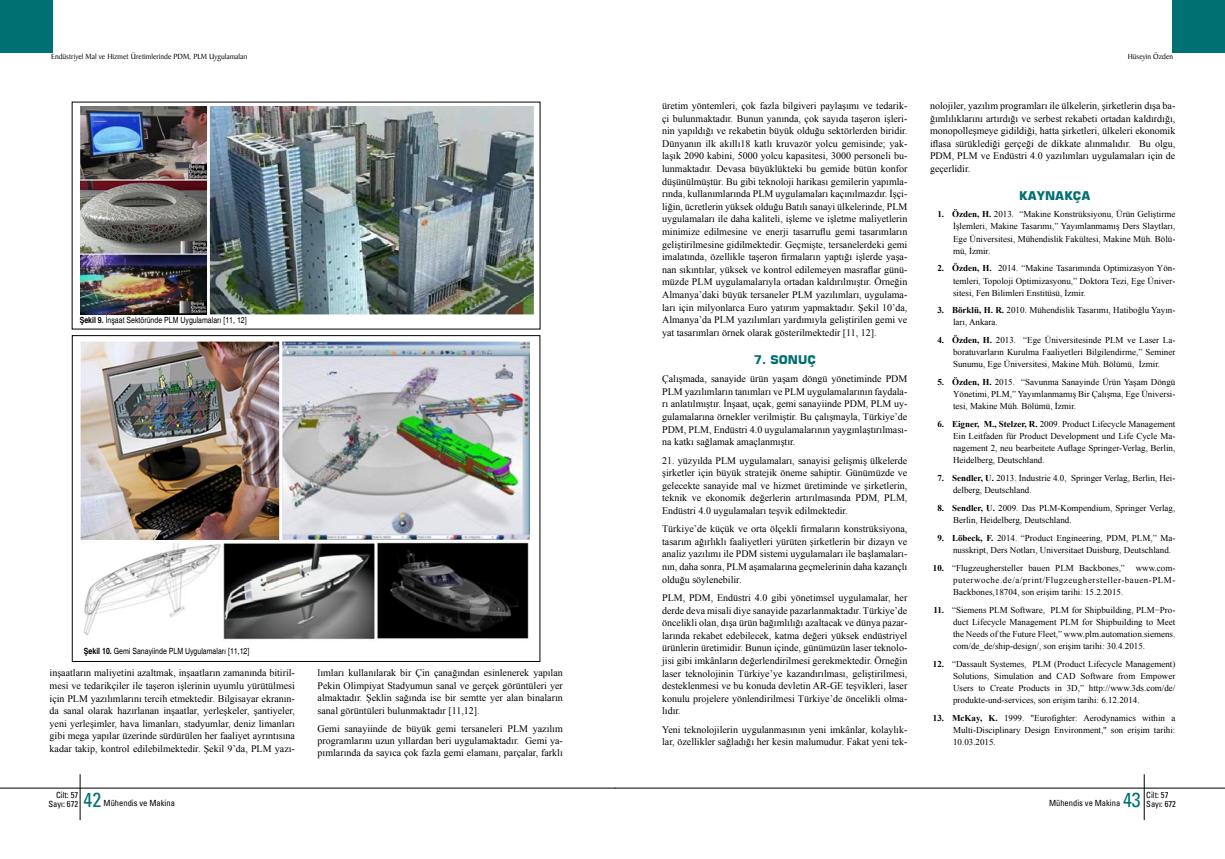
<style>
.page{position:relative;width:1225px;height:859px;background:#fff}
.page>*{position:absolute;margin:0;border:0;box-sizing:border-box;transform-origin:0 0}
.t1{font:condensed 20px "Univers";color:#007073}
.t2{font:700 12px "Square 721 BT";color:#007073}
.t3{font:10px/12.6px "Times New Roman";color:#000;text-align:justify}
.t4{font:9px/12.1px "Times New Roman";color:#000;text-align:justify}
.t5{font:condensed 8.5px "Helvetica";color:#000}
.t6{font:condensed 8.5px/9px "Univers";color:#000;text-align:right}
.t7{font:8px "Baker Signet BT";color:#000}
.s1{font-weight:700}
</style>
<div class="page">
<div style="left:1172px;top:0;width:53px;height:52px;background:#007073"></div>
<div style="left:0;top:0;width:52px;height:52px;background:#007073"></div>
<hr style="left:0;top:788px;width:615px;height:1px;background:#000">
<hr style="left:614px;top:788px;width:611px;height:1px;background:#000">
<hr style="left:80px;top:774px;width:1px;height:46px;background:#000">
<hr style="left:1144px;top:774px;width:1px;height:46px;background:#000">
<img style="left:81px;top:342px;width:448px;height:298px">
<div style="left:72px;top:335px;width:468px;height:327px;border:1px solid #000"></div>
<img style="left:80px;top:106px;width:454px;height:208px">
<p class="t7" style="left:51px;top:52px;width:198px">Endüstriyel Mal ve Hizmet Üretimlerinde PDM, PLM Uygulamaları</p>
<p class="t7" style="left:1127px;top:52px;width:47px">Hüseyin Özden</p>
<p class="t5" style="left:80px;top:315px;width:168px"><span class="s1">Şekil 9.</span> İnşaat Sektöründe PLM Uygulamaları [11, 12]</p>
<p class="t5" style="left:84px;top:646px;width:167px"><span class="s1">Şekil 10.</span> Gemi Sanayiinde PLM Uygulamaları [11,12]</p>
<p class="t3" style="left:50px;top:667px;width:247px">inşaatların maliyetini azaltmak, inşaatların zamanında bitiril&shy;mesi ve tedarikçiler ile taşeron işlerinin uyumlu yürütülmesi için PLM yazılımlarını tercih etmektedir. Bilgisayar ekranın&shy;da sanal olarak hazırlanan inşaatlar, yerleşkeler, şantiyeler, yeni yerleşimler, hava limanları, stadyumlar, deniz limanları gibi mega yapılar üzerinde sürdürülen her faaliyet ayrıntısına kadar takip, kontrol edilebilmektedir. Şekil 9’da, PLM yazı-</p>
<p class="t3" style="left:317px;top:667px;width:247px">lımları kullanılarak bir Çin çanağından esinlenerek yapılan Pekin Olimpiyat Stadyumun sanal ve gerçek görüntüleri yer almaktadır. Şeklin sağında ise bir semtte yer alan binaların sanal görüntüleri bulunmaktadır [11,12].</p>
<p class="t3" style="left:317px;top:722px;width:247px;line-height:12.3px">Gemi sanayiinde de büyük gemi tersaneleri PLM yazılım programlarını uzun yıllardan beri uygulamaktadır. Gemi ya&shy;pımlarında da sayıca çok fazla gemi elamanı, parçalar, farklı</p>
<p class="t3" style="left:662px;top:99px;width:247px">üretim yöntemleri, çok fazla bilgiveri paylaşımı ve tedarik&shy;çi bulunmaktadır. Bunun yanında, çok sayıda taşeron işleri&shy;nin yapıldığı ve rekabetin büyük olduğu sektörlerden biridir.<br>Dünyanın ilk akıllı18 katlı kruvazör yolcu gemisinde; yak&shy;laşık 2090 kabini, 5000 yolcu kapasitesi, 3000 personeli bu&shy;lunmaktadır. Devasa büyüklükteki bu gemide bütün konfor düşünülmüştür. Bu gibi teknoloji harikası gemilerin yapımla&shy;rında, kullanımlarında PLM uygulamaları kaçınılmazdır. İşçi&shy;liğin, ücretlerin yüksek olduğu Batılı sanayi ülkelerinde, PLM uygulamaları ile daha kaliteli, işleme ve işletme maliyetlerin minimize edilmesine ve enerji tasarruflu gemi tasarımların geliştirilmesine gidilmektedir. Geçmişte, tersanelerdeki gemi imalatında, özellikle taşeron firmaların yaptığı işlerde yaşa&shy;nan sıkıntılar, yüksek ve kontrol edilemeyen masraflar günü&shy;müzde PLM uygulamalarıyla ortadan kaldırılmıştır. Örneğin Almanya’daki büyük tersaneler PLM yazılımları, uygulama&shy;ları için milyonlarca Euro yatırım yapmaktadır. Şekil 10’da, Almanya’da PLM yazılımları yardımıyla geliştirilen gemi ve yat tasarımları örnek olarak gösterilmektedir [11, 12].</p>
<p class="t2" style="left:753px;top:352px;width:64px">7. SONUÇ</p>
<p class="t3" style="left:662px;top:372px;width:247px">Çalışmada, sanayide ürün yaşam döngü yönetiminde PDM PLM yazılımların tanımları ve PLM uygulamalarının faydala&shy;rı anlatılmıştır. İnşaat, uçak, gemi sanayiinde PDM, PLM uy&shy;gulamalarına örnekler verilmiştir. Bu çalışmayla, Türkiye’de PDM, PLM, Endüstri 4.0 uygulamalarının yaygınlaştırılması&shy;na katkı sağlamak amaçlanmıştır.</p>
<p class="t3" style="left:662px;top:454px;width:247px">21. yüzyılda PLM uygulamaları, sanayisi gelişmiş ülkelerde şirketler için büyük stratejik öneme sahiptir. Günümüzde ve gelecekte sanayide mal ve hizmet üretiminde ve şirketlerin, teknik ve ekonomik değerlerin artırılmasında PDM, PLM, Endüstri 4.0 uygulamaları teşvik edilmektedir.</p>
<p class="t3" style="left:662px;top:522px;width:247px">Türkiye’de küçük ve orta ölçekli firmaların konstrüksiyona, tasarım ağırlıklı faaliyetleri yürüten şirketlerin bir dizayn ve analiz yazılımı ile PDM sistemi uygulamaları ile başlamaları&shy;nın, daha sonra, PLM aşamalarına geçmelerinin daha kazançlı olduğu söylenebilir.</p>
<p class="t3" style="left:662px;top:591px;width:247px">PLM, PDM, Endüstri 4.0 gibi yönetimsel uygulamalar, her derde deva misali diye sanayide pazarlanmaktadır. Türkiye’de öncelikli olan, dışa ürün bağımlılığı azaltacak ve dünya pazar&shy;larında rekabet edebilecek, katma değeri yüksek endüstriyel ürünlerin üretimidir. Bunun içinde, günümüzün laser teknolo&shy;jisi gibi imkânların değerlendirilmesi gerekmektedir. Örneğin laser teknolojinin Türkiye’ye kazandırılması, geliştirilmesi, desteklenmesi ve bu konuda devletin AR-GE teşvikleri, laser konulu projelere yönlendirilmesi Türkiye’de öncelikli olma&shy;lıdır.</p>
<p class="t3" style="left:662px;top:723px;width:247px">Yeni teknolojilerin uygulanmasının yeni imkânlar, kolaylık&shy;lar, özellikler sağladığı her kesin malumudur. Fakat yeni tek-</p>
<p class="t3" style="left:930px;top:99px;width:247px">nolojiler, yazılım programları ile ülkelerin, şirketlerin dışa ba&shy;ğımlılıklarını artırdığı ve serbest rekabeti ortadan kaldırdığı, monopolleşmeye gidildiği, hatta şirketleri, ülkeleri ekonomik iflasa sürüklediği gerçeği de dikkate alınmalıdır. Bu olgu, PDM, PLM ve Endüstri 4.0 yazılımları uygulamaları için de geçerlidir.</p>
<p class="t2" style="left:1019px;top:189px;width:73px">KAYNAKÇA</p>
<p class="t4" style="left:953px;top:208px;width:224px;text-indent:-16px"><span class="s1">1. Özden, H.</span> 2013. “Makine Konstrüksiyonu, Ürün Geliştirme İşlemleri, Makine Tasarımı,” Yayımlanmamış Ders Slaytları, Ege Üniversitesi, Mühendislik Fakültesi, Makine Müh. Bölü&shy;mü, İzmir.</p>
<p class="t4" style="left:953px;top:262px;width:224px;text-indent:-16px"><span class="s1">2. Özden, H.</span> 2014. “Makine Tasarımında Optimizasyon Yön&shy;temleri, Topoloji Optimizasyonu,” Doktora Tezi, Ege Üniver&shy;sitesi, Fen Bilimleri Enstitüsü, İzmir.</p>
<p class="t4" style="left:953px;top:304px;width:224px;text-indent:-16px"><span class="s1">3. Börklü, H. R.</span> 2010. Mühendislik Tasarımı, Hatiboğlu Yayın&shy;ları, Ankara.</p>
<p class="t4" style="left:953px;top:334px;width:224px;text-indent:-16px"><span class="s1">4. Özden, H.</span> 2013. “Ege Üniversitesinde PLM ve Laser La&shy;boratuvarların Kurulma Faaliyetleri Bilgilendirme,” Seminer Sunumu, Ege Üniversitesi, Makine Müh. Bölümü, İzmir.</p>
<p class="t4" style="left:953px;top:376px;width:224px;text-indent:-16px"><span class="s1">5. Özden, H.</span> 2015. “Savunma Sanayinde Ürün Yaşam Döngü Yönetimi, PLM,” Yayımlanmamış Bir Çalışma, Ege Üniversi&shy;tesi, Makine Müh. Bölümü, İzmir.</p>
<p class="t4" style="left:953px;top:418px;width:224px;text-indent:-16px"><span class="s1">6. Eigner, M., Stelzer, R.</span> 2009. Product Lifecycle Management Ein Leitfaden für Product Development und Life Cycle Ma&shy;nagement 2, neu bearbeitete Auflage Springer-Verlag, Berlin, Heidelberg, Deutschland.</p>
<p class="t4" style="left:953px;top:472px;width:224px;text-indent:-16px"><span class="s1">7. Sendler, U.</span> 2013. İndustrie 4.0, Springer Verlag, Berlin, Hei&shy;delberg, Deutschland.</p>
<p class="t4" style="left:953px;top:502px;width:224px;text-indent:-16px"><span class="s1">8. Sendler, U.</span> 2009. Das PLM-Kompendium, Springer Verlag,<br>Berlin, Heidelberg, Deutschland.</p>
<p class="t4" style="left:953px;top:532px;width:224px;text-indent:-16px"><span class="s1">9. Löbeck, F.</span> 2014. “Product Engineering, PDM, PLM,” Ma&shy;nusskript, Ders Notları, Universitaet Duisburg, Deutschland.</p>
<p class="t4" style="left:953px;top:562px;width:224px;text-indent:-20px"><span class="s1">10.</span> “Flugzeughersteller bauen PLM Backbones,” www.com&shy;puterwoche.de/a/print/Flugzeughersteller-bauen-PLM-Backbones,18704, son erişim tarihi: 15.2.2015.</p>
<p class="t4" style="left:953px;top:604px;width:224px;text-indent:-20px"><span class="s1">11.</span> “Siemens PLM Software, PLM for Shipbuilding, PLM−Pro&shy;duct Lifecycle Management PLM for Shipbuilding to Meet the Needs of the Future Fleet,” www.plm.automation.siemens. com/de_de/ship-design/, son erişim tarihi: 30.4.2015.</p>
<p class="t4" style="left:953px;top:658px;width:224px;text-indent:-20px"><span class="s1">12.</span> “Dassault Systemes, PLM (Product Lifecycle Management)<br>Solutions, Simulation and CAD Software from Empower Users to Create Products in 3D,” http://www.3ds.com/de/ produkte-und-services, son erişim tarihi: 6.12.2014.</p>
<p class="t4" style="left:953px;top:712px;width:224px;text-indent:-20px"><span class="s1">13. McKay, K.</span> 1999. "Eurofighter: Aerodynamics within a Multi-Disciplinary Design Environment," son erişim tarihi:<br>10.03.2015.</p>
<p class="t6" style="left:49px;top:790px;width:31px">Cilt: 57<br>Sayı: 672</p>
<p class="t6" style="left:1146px;top:790px;width:24px">Cilt: 57</p>
<h1 class="t1" style="left:84px;top:786px;width:19px">42</h1>
<p class="t6" style="left:104px;top:799px;width:73px">Mühendis ve Makina</p>
<p class="t6" style="left:1049px;top:799px;width:73px">Mühendis ve Makina</p>
<h1 class="t1" style="left:1123px;top:786px;width:19px">43</h1>
<p class="t6" style="left:1146px;top:799px;width:31px">Sayı: 672</p>
</div>
